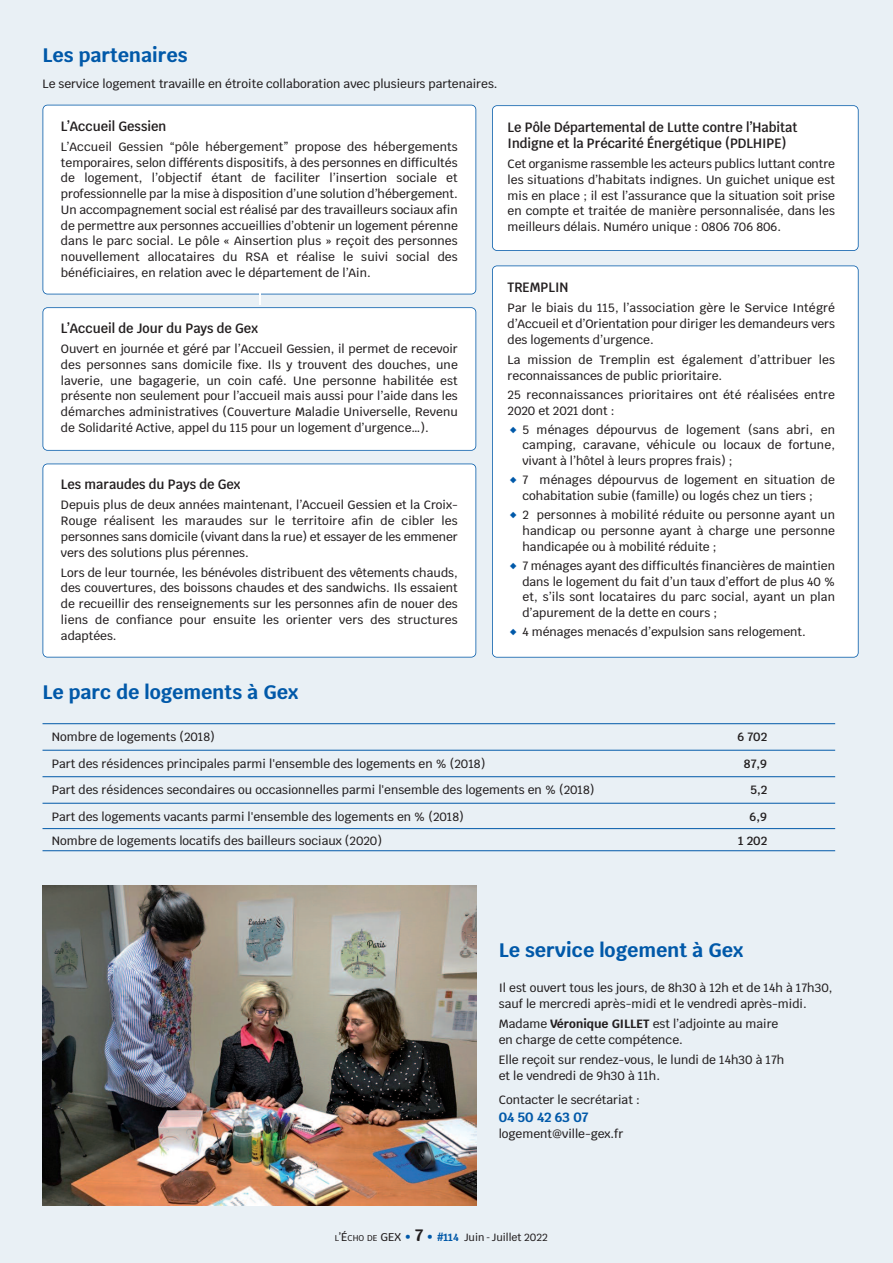
<style>
.page{position:relative;width:893px;height:1263px;background:#e9f0f5}
.page>*{position:absolute;margin:0;border:0;box-sizing:border-box;transform-origin:0 0}
.t1{font:700 19.5px "Krub";color:#0159a9}
.t2{font:600 13.5px/15.8px "Krub";color:#231f20;scale:.95 1}
.t3{font:700 13.5px "Krub";color:#0159a9}
.t4{font:500 12px/15.8px "Krub";color:#231f20;text-align:justify}
.t5{font:600 12px "Krub";color:#231f20}
.t6{font:500 10.5px "Krub";color:#231f20}
.s1{color:#0159a9}
.s2{font-weight:700}
.s3{font-size:8.4px}
.s4{font-size:11.25px}
.s5{font-size:11.25px;color:#0159a9}
.s6{font-weight:700;font-size:16.5px}
.s7{font-weight:700;font-size:12px;color:#0159a9}
.s8{font-weight:700;color:#0159a9}
</style>
<div class="page">
<div style="left:43px;top:105px;width:432px;height:189px;background:#fff;border-radius:4px"></div>
<div style="left:43px;top:105px;width:433px;height:189px;border:2px solid #0159a9;border-radius:5px"></div>
<div style="left:493px;top:106px;width:365px;height:144px;background:#fff;border-radius:4px"></div>
<div style="left:492px;top:105px;width:367px;height:146px;border:2px solid #0159a9;border-radius:5px"></div>
<div style="left:493px;top:266px;width:365px;height:391px;background:#fff;border-radius:4px"></div>
<div style="left:492px;top:265px;width:367px;height:393px;border:2px solid #0159a9;border-radius:5px"></div>
<div style="left:43px;top:308px;width:432px;height:142px;background:#fff;border-radius:4px"></div>
<div style="left:43px;top:307px;width:433px;height:144px;border:2px solid #0159a9;border-radius:5px"></div>
<div style="left:43px;top:464px;width:432px;height:193px;background:#fff;border-radius:4px"></div>
<div style="left:43px;top:463px;width:433px;height:194px;border:2px solid #0159a9;border-radius:5px"></div>
<hr style="left:43px;top:723px;width:792px;height:1px;background:#0159a9">
<hr style="left:43px;top:750px;width:792px;height:1px;background:#0159a9">
<hr style="left:43px;top:776px;width:792px;height:1px;background:#0159a9">
<hr style="left:43px;top:803px;width:792px;height:1px;background:#0159a9">
<hr style="left:43px;top:828px;width:792px;height:1px;background:#0159a9">
<hr style="left:43px;top:850px;width:792px;height:1px;background:#0159a9">
<img style="left:43px;top:885px;width:433px;height:321px">
<hr style="left:0;top:43px;width:1px;height:569px;background:#fff">
<svg style="left:259px;top:291px;width:2px;height:14px"></svg>
<h1 class="t1" style="left:43px;top:44px;width:147px">Les partenaires</h1>
<p class="t4" style="left:43px;top:76px;width:457px">Le service logement travaille en étroite collaboration avec plusieurs partenaires.</p>
<p class="t2" style="left:61px;top:118px;width:112px">L’Accueil Gessien</p>
<p class="t4" style="left:61px;top:139px;width:398px">L’Accueil Gessien “pôle hébergement” propose des hébergements temporaires, selon différents dispositifs, à des personnes en difficultés de logement, l’objectif étant de faciliter l’insertion sociale et professionnelle par la mise à disposition d’une solution d’hébergement.<br>Un accompagnement social est réalisé par des travailleurs sociaux afin de permettre aux personnes accueillies d’obtenir un logement pérenne dans le parc social. Le pôle « Ainsertion plus » reçoit des personnes nouvellement allocataires du RSA et réalise le suivi social des bénéficiaires, en relation avec le département de l’Ain.</p>
<p class="t2" style="left:61px;top:321px;width:209px">L’Accueil de Jour du Pays de Gex</p>
<p class="t4" style="left:61px;top:341px;width:398px">ouvert en journée et géré par l’Accueil Gessien, il permet de recevoir des personnes sans domicile fixe. Ils y trouvent des douches, une laverie, une bagagerie, un coin café. Une personne habilitée est présente non seulement pour l’accueil mais aussi pour l’aide dans les démarches administratives (Couverture Maladie Universelle, Revenu de Solidarité Active, appel du 115 pour un logement d’urgence…).</p>
<p class="t2" style="left:61px;top:477px;width:190px">Les maraudes du Pays de Gex</p>
<p class="t4" style="left:61px;top:497px;width:398px">Depuis plus de deux années maintenant, l’Accueil Gessien et la Croix-Rouge réalisent les maraudes sur le territoire afin de cibler les personnes sans domicile (vivant dans la rue) et essayer de les emmener vers des solutions plus pérennes.</p>
<p class="t4" style="left:61px;top:565px;width:398px">Lors de leur tournée, les bénévoles distribuent des vêtements chauds, des couvertures, des boissons chaudes et des sandwichs. Ils essaient de recueillir des renseignements sur les personnes afin de nouer des liens de confiance pour ensuite les orienter vers des structures adaptées.</p>
<p class="t2" style="left:508px;top:120px;width:307px">Le Pôle Départemental de Lutte contre l’Habitat<br>Indigne et la Précarité Énergétique (PDLHIPE)</p>
<p class="t4" style="left:508px;top:156px;width:329px">Cet organisme rassemble les acteurs publics luttant contre les situations d’habitats indignes. Un guichet unique est mis en place ; il est l’assurance que la situation soit prise en compte et traitée de manière personnalisée, dans les meilleurs délais. Numéro unique : 0806 706 806.</p>
<p class="t2" style="left:508px;top:280px;width:66px">TREMPLIN</p>
<p class="t4" style="left:508px;top:300px;width:329px">Par le biais du 115, l’association gère le Service Intégré d’Accueil et d’orientation pour diriger les demandeurs vers des logements d’urgence.</p>
<p class="t4" style="left:508px;top:352px;width:329px">La mission de Tremplin est également d’attribuer les reconnaissances de public prioritaire.</p>
<p class="t4" style="left:508px;top:387px;width:329px">25 reconnaissances prioritaires ont été réalisées entre<br>2020 et 2021 dont :</p>
<p class="t4" style="left:522px;top:422px;width:314px;text-indent:-15px"><span class="s1">◆</span> 5 ménages dépourvus de logement (sans abri, en camping, caravane, véhicule ou locaux de fortune, vivant à l’hôtel à leurs propres frais) ;</p>
<p class="t4" style="left:508px;top:472px;width:329px;text-align:center"><span class="s1">◆</span> 7 ménages dépourvus de logement en situation de cohabitation subie (famille) ou logés chez un tiers ;</p>
<p class="t4" style="left:522px;top:507px;width:314px;text-indent:-15px"><span class="s1">◆</span> 2 personnes à mobilité réduite ou personne ayant un handicap ou personne ayant à charge une personne handicapée ou à mobilité réduite ;</p>
<p class="t4" style="left:522px;top:558px;width:314px;text-indent:-15px"><span class="s1">◆</span> 7 ménages ayant des difficultés financières de maintien dans le logement du fait d’un taux d’effort de plus 40 % et, s’ils sont locataires du parc social, ayant un plan d’apurement de la dette en cours ;</p>
<p class="t4" style="left:508px;top:624px;width:300px"><span class="s1">◆</span> 4 ménages menacés d’expulsion sans relogement.</p>
<h1 class="t1" style="left:43px;top:681px;width:257px">Le parc de logements à Gex</h1>
<p class="t4" style="left:52px;top:729px;width:165px">Nombre de logements (2018)</p>
<p class="t5" style="left:737px;top:730px;width:31px">6 702</p>
<p class="t4" style="left:52px;top:756px;width:435px">Part des résidences principales parmi l'ensemble des logements en % (2018)</p>
<p class="t5" style="left:744px;top:756px;width:25px">87,9</p>
<p class="t4" style="left:52px;top:782px;width:544px">Part des résidences secondaires ou occasionnelles parmi l'ensemble des logements en % (2018)</p>
<p class="t5" style="left:750px;top:783px;width:18px">5,2</p>
<p class="t4" style="left:52px;top:809px;width:414px">Part des logements vacants parmi l'ensemble des logements en % (2018)</p>
<p class="t5" style="left:750px;top:810px;width:19px">6,9</p>
<p class="t4" style="left:52px;top:833px;width:332px">Nombre de logements locatifs des bailleurs sociaux (2020)</p>
<p class="t5" style="left:738px;top:834px;width:30px">1 202</p>
<h1 class="t1" style="left:499px;top:939px;width:246px">Le service logement à Gex</h1>
<p class="t4" style="left:499px;top:980px;width:335px">Il est ouvert tous les jours, de 8h30 à 12h et de 14h à 17h30, sauf le mercredi après-midi et le vendredi après-midi.</p>
<p class="t4" style="left:499px;top:1016px;width:281px">Madame <span class="s2">Véronique GILLET</span> est l’adjointe au maire en charge de cette compétence.</p>
<p class="t4" style="left:499px;top:1052px;width:287px">Elle reçoit sur rendez-vous, le lundi de 14h30 à 17h et le vendredi de 9h30 à 11h.</p>
<p class="t4" style="left:499px;top:1092px;width:143px">Contacter le secrétariat :</p>
<p class="t3" style="left:499px;top:1109px;width:91px">04 50 42 63 07</p>
<p class="t4" style="left:499px;top:1126px;width:126px">logement@ville-gex.fr</p>
<p class="t6" style="left:335px;top:1231px;width:214px"><span class="s3">L</span><span class="s4">’É</span><span class="s3">Cho DE</span> <span class="s4">GEX</span> <span class="s5">•</span> <span class="s6">7</span> <span class="s5">•</span> <span class="s7">#</span><span class="s8">114</span> Juin - Juillet 2022</p>
</div>
